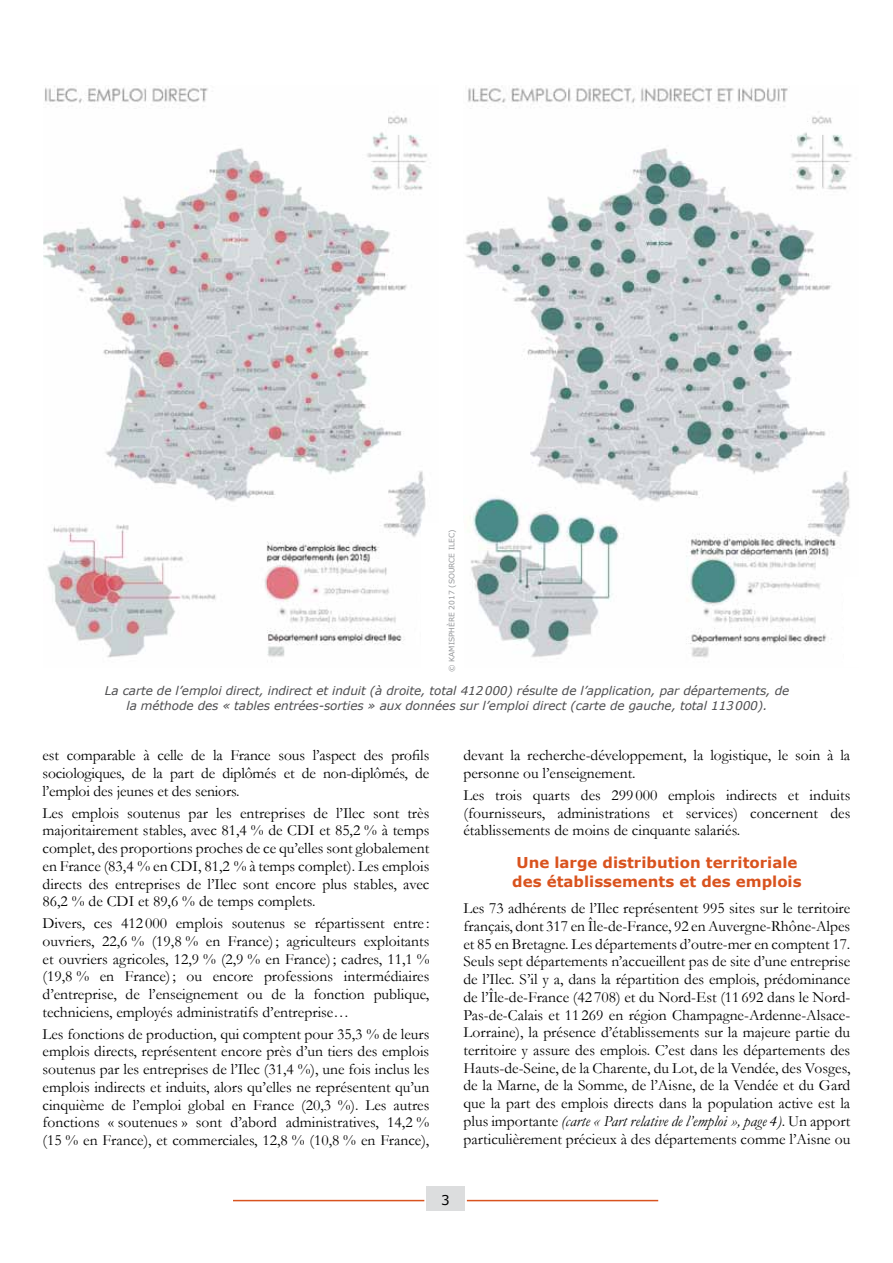
<style>
.page{position:relative;width:893px;height:1263px;background:#fff}
.page>*{position:absolute;margin:0;border:0;box-sizing:border-box;transform-origin:0 0}
.t1{font:15.6px/17.7px "Garamond";color:#000;text-align:justify}
.t2{font:700 15px/19.5px "Verdana";color:#d9531e}
.t3{font:13.5px "Verdana";color:#000}
.t4{font:italic 12px/15px "Verdana";letter-spacing:-.005em;color:#4d4d4f;text-align:center}
.t5{font:7.5px "Verdana";color:#939598}
.s1{font-style:italic}
</style>
<div class="page">
<hr style="left:233px;top:1200px;width:191px;height:1px;background:#d9531e">
<hr style="left:467px;top:1200px;width:191px;height:1px;background:#d9531e">
<div style="left:426px;top:1186px;width:39px;height:25px;background:#dcddde"></div>
<img style="left:44px;top:85px;width:384px;height:573px">
<img style="left:465px;top:85px;width:387px;height:573px">
<div style="left:421px;top:524px;width:43px;height:148px;background:#fff"></div>
<div style="left:844px;top:578px;width:28px;height:89px;background:#fff"></div>
<p class="t5" style="left:447px;top:672px;width:144px;rotate:-90deg">© kamisphère 2017 (source ilec)</p>
<p class="t4" style="left:105px;top:683px;width:686px">La carte de l’emploi direct, indirect et induit (à droite, total 412000) résulte de l’application, par départements, de la méthode des « tables entrées-sorties » aux données sur l’emploi direct (carte de gauche, total 113000).</p>
<p class="t1" style="left:43px;top:746px;width:388px">est comparable à celle de la France sous l’aspect des profils sociologiques, de la part de diplômés et de non-diplômés, de l’emploi des jeunes et des seniors.</p>
<p class="t1" style="left:43px;top:804px;width:388px">Les emplois soutenus par les entreprises de l’Ilec sont très majoritairement stables, avec 81,4 % de CDI et 85,2 % à temps complet, des proportions proches de ce qu’elles sont globalement en France (83,4 % en CDI, 81,2 % à temps complet). Les emplois directs des entreprises de l’Ilec sont encore plus stables, avec 86,2 % de CDI et 89,6 % de temps complets.</p>
<p class="t1" style="left:43px;top:914px;width:388px">Divers, ces 412 000 emplois soutenus se répartissent entre : ouvriers, 22,6 % (19,8 % en France); agriculteurs exploitants et ouvriers agricoles, 12,9 % (2,9 % en France); cadres, 11,1 % (19,8 % en France); ou encore professions intermédiaires d’entreprise, de l’enseignement ou de la fonction publique, techniciens, employés administratifs d’entreprise…</p>
<p class="t1" style="left:43px;top:1025px;width:388px">Les fonctions de production, qui comptent pour 35,3 % de leurs emplois directs, représentent encore près d’un tiers des emplois soutenus par les entreprises de l’Ilec (31,4 %), une fois inclus les emplois indirects et induits, alors qu’elles ne représentent qu’un cinquième de l’emploi global en France (20,3 %). Les autres fonctions « soutenues » sont d’abord administratives, 14,2 % (15 % en France), et commerciales, 12,8 % (10,8 % en France),</p>
<p class="t1" style="left:463px;top:746px;width:388px">devant la recherche-développement, la logistique, le soin à la personne ou l’enseignement.</p>
<p class="t1" style="left:463px;top:786px;width:388px">Les trois quarts des 299 000 emplois indirects et induits (fournisseurs, administrations et services) concernent des établissements de moins de cinquante salariés.</p>
<p class="t2" style="left:512px;top:852px;width:291px">Une large distribution territoriale des établissements et des emplois</p>
<p class="t1" style="left:463px;top:899px;width:388px">Les 73 adhérents de l’Ilec représentent 995 sites sur le territoire français, dont 317 en Île-de-France, 92 en Auvergne-Rhône-Alpes et 85 en Bretagne. Les départements d’outre-mer en comptent 17.<br>Seuls sept départements n’accueillent pas de site d’une entreprise de l’Ilec. S’il y a, dans la répartition des emplois, prédominance de l’Île-de-France (42 708) et du Nord-Est (11 692 dans le Nord-Pas-de-Calais et 11 269 en région Champagne-Ardenne-Alsace-Lorraine), la présence d’établissements sur la majeure partie du territoire y assure des emplois. C’est dans les départements des Hauts-de-Seine, de la Charente, du Lot, de la Vendée, des Vosges, de la Marne, de la Somme, de l’Aisne, de la Vendée et du Gard que la part des emplois directs dans la population active est la plus importante <span class="s1">(carte « Part relative de l’emploi », page 4)</span>. Un apport particulièrement précieux à des départements comme l’Aisne ou</p>
<p class="t3" style="left:441px;top:1191px;width:10px">3</p>
</div>
